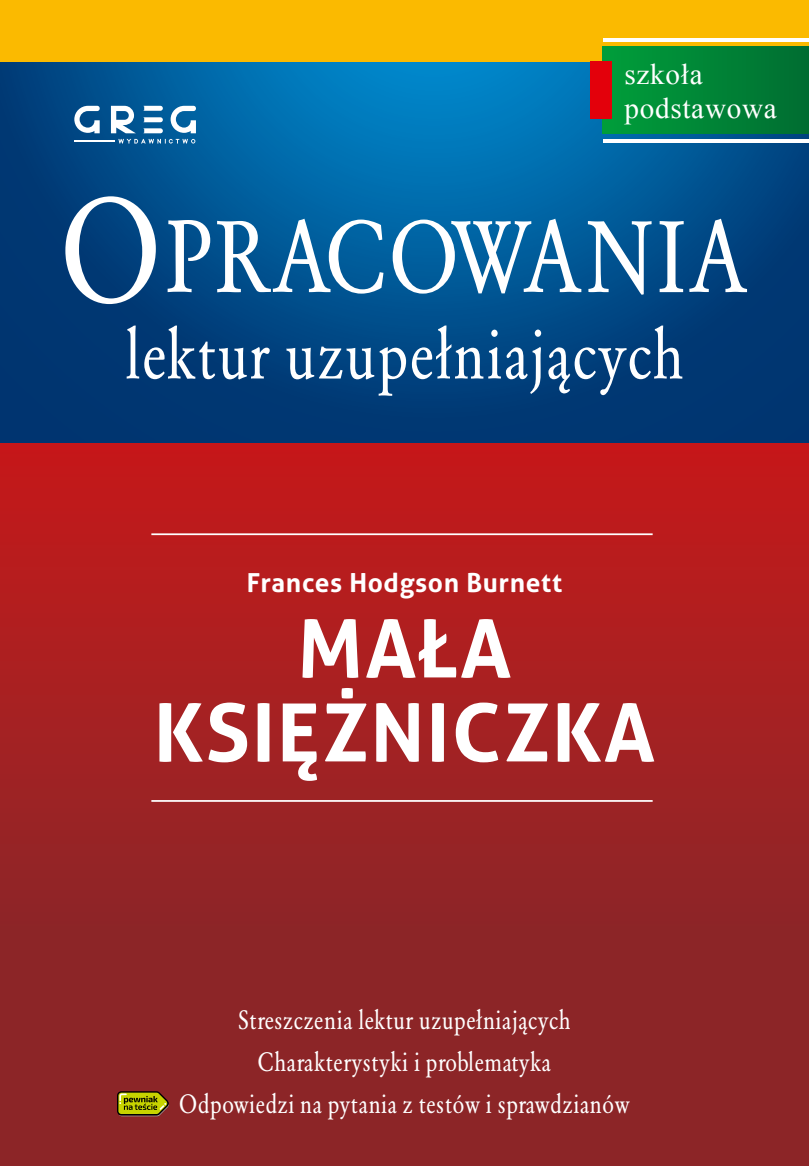
<style>
.page{position:relative;width:809px;height:1166px;background:#fff}
.page>*{position:absolute;margin:0;border:0;box-sizing:border-box;transform-origin:0 0}
.t1{font:107.27px "Euro Garamond Cnd EFN";letter-spacing:.025em;color:#fff}
.t2{font:700 80.5px/84px "Aller";letter-spacing:.025em;color:#fff;text-align:center}
.t3{font:73.67px "Euro Garamond Cnd EFN";letter-spacing:.025em;color:#fff}
.t4{font:29.22px/33.6px "Times New Roman";letter-spacing:.025em;color:#fff}
.t5{font:28px/42px "Euro Garamond Cnd EFN";letter-spacing:.025em;color:#fff;text-align:center}
.t6{font:700 26.25px "Aller";letter-spacing:.025em;color:#fff}
.s1{font-size:156.1px}
</style>
<div class="page">
<div style="left:0;top:439px;width:809px;height:727px;background:linear-gradient(to bottom,#c11a1c,#7f282a)"></div>
<svg style="left:0;top:61px;width:809px;height:382px;background:#004e8b"></svg>
<div style="left:0;top:0;width:809px;height:61px;background:#fbba00"></div>
<div style="left:602px;top:47px;width:207px;height:87px;background:linear-gradient(to right,#009f3b,#006d32)"></div>
<div style="left:590px;top:61px;width:21px;height:58px;background:#e3000b"></div>
<hr style="left:603px;top:38px;width:206px;height:3px;background:#fff">
<hr style="left:603px;top:139px;width:206px;height:3px;background:#fff">
<hr style="left:151px;top:800px;width:501px;height:2px;background:#fff">
<hr style="left:151px;top:533px;width:501px;height:2px;background:#fff">
<svg style="left:117px;top:1091px;width:52px;height:25px"></svg>
<svg style="left:144px;top:106px;width:19px;height:5px"></svg>
<svg style="left:144px;top:117px;width:19px;height:5px"></svg>
<svg style="left:144px;top:128px;width:19px;height:5px"></svg>
<svg style="left:111px;top:106px;width:25px;height:27px"></svg>
<svg style="left:171px;top:106px;width:25px;height:27px"></svg>
<svg style="left:74px;top:106px;width:26px;height:27px"></svg>
<svg style="left:118px;top:139px;width:77px;height:5px"></svg>
<hr style="left:74px;top:140px;width:41px;height:2px;background:#fff">
<p class="t4" style="left:624px;top:57px;width:154px">szkoła podstawowa</p>
<h1 class="t1" style="left:60px;top:193px;width:690px"><span class="s1">O</span>PRACOWANIA</h1>
<h3 class="t3" style="left:125px;top:311px;width:560px">lektur uzupełniających</h3>
<p class="t6" style="left:247px;top:567px;width:316px">Frances Hodgson Burnett</p>
<h2 class="t2" style="left:154px;top:606px;width:503px">MAŁA<br>KSIĘŻNICZKA</h2>
<p class="t5" style="left:179px;top:998px;width:452px">Streszczenia lektur uzupełniających<br>Charakterystyki i problematyka<br>Odpowiedzi na pytania z testów i sprawdzianów</p>
</div>
